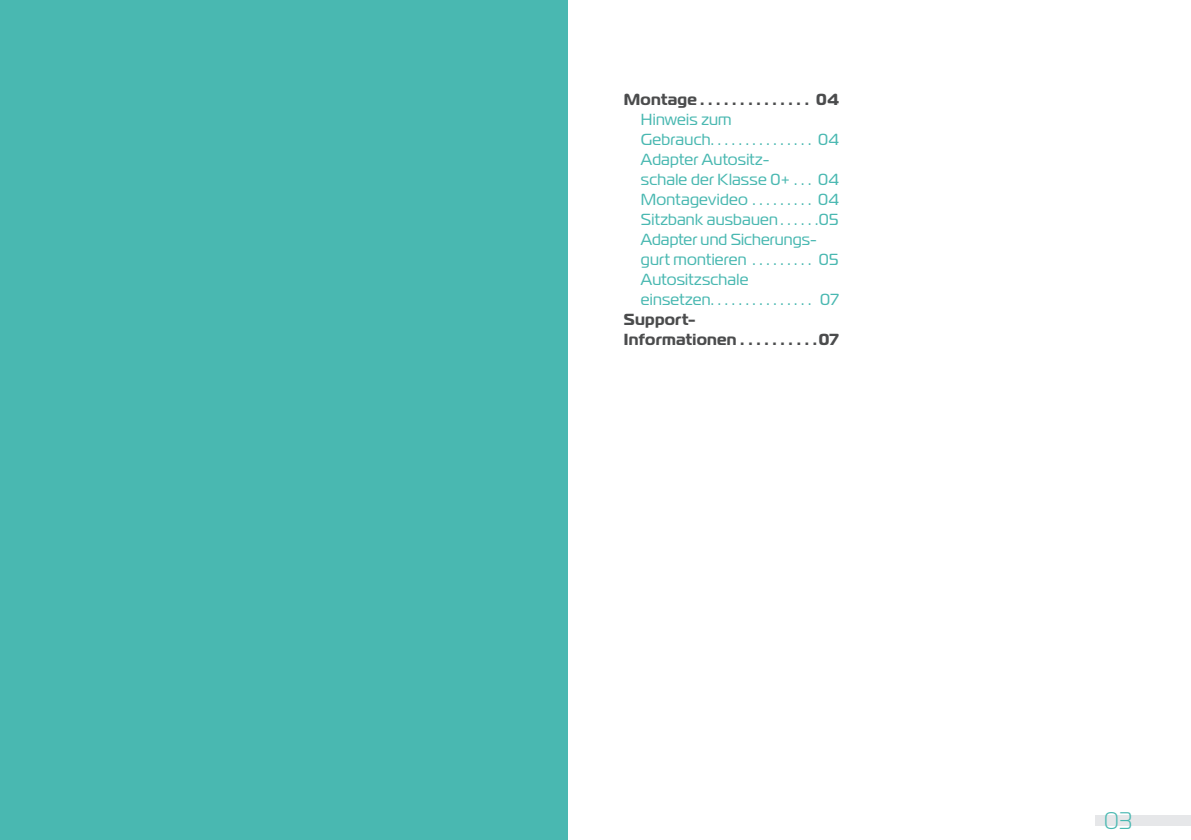
<style>
.page{position:relative;width:1191px;height:840px;background:#fff}
.page>*{position:absolute;margin:0;border:0;box-sizing:border-box;transform-origin:0 0}
.t1{font:300 24px "Magistral";color:#49b8b1}
.t2{font:16px/20px "Magistral";letter-spacing:.015em;color:#49b8b1}
.t3{font:700 16px/20px "Magistral";letter-spacing:.015em;color:#4b4c4d}
</style>
<div class="page">
<div style="left:1095px;top:815px;width:96px;height:10px;background:#e6e7e9"></div>
<div style="left:0;top:0;width:567px;height:839px;background:#49b8b1"></div>
<p class="t3" style="left:624px;top:89px;width:216px">Montage . . . . . . . . . . . . . . 04</p>
<p class="t2" style="left:641px;top:109px;width:199px">Hinweis zum<br>Gebrauch. . . . . . . . . . . . . . . 04<br>Adapter Autositz-<br>schale der Klasse 0+ . . . 04<br>Montagevideo . . . . . . . . . 04<br>Sitzbank ausbauen . . . . . .05<br>Adapter und Sicherungs&shy;gurt montieren . . . . . . . . . 05<br>Autositzschale<br>einsetzen. . . . . . . . . . . . . . . 07</p>
<p class="t3" style="left:624px;top:309px;width:216px">Support-<br>Informationen . . . . . . . . . .07</p>
<h1 class="t1" style="left:1104px;top:805px;width:30px">03</h1>
</div>
